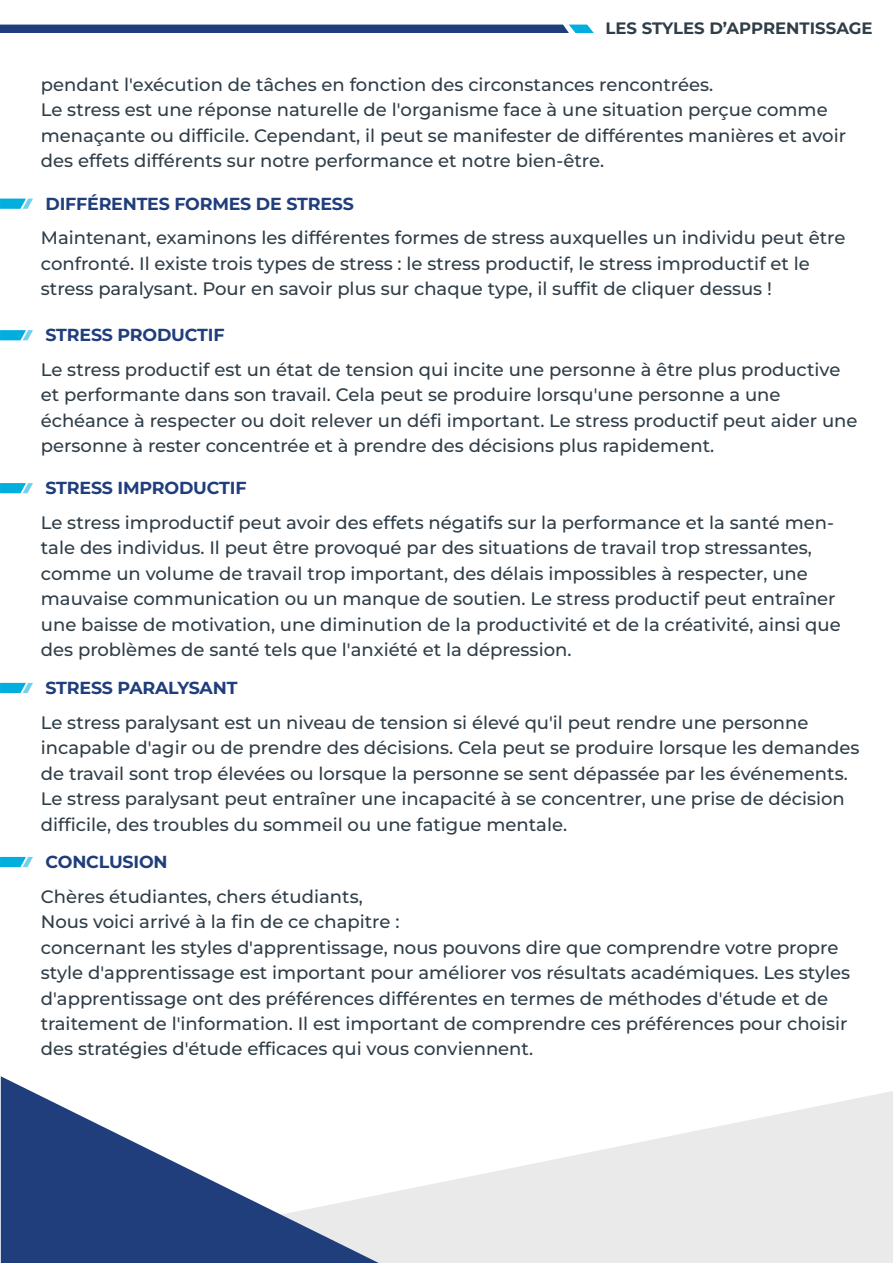
<style>
.page{position:relative;width:893px;height:1263px;background:#fff}
.page>*{position:absolute;margin:0;border:0;box-sizing:border-box;transform-origin:0 0}
.t1{font:500 18px/25.5px "Montserrat";color:#303e48}
.t2{font:700 17.4px "Montserrat";letter-spacing:-.01em;color:#203d7c}
.t3{font:700 16.5px "Montserrat";color:#303e48}
</style>
<div class="page">
<div style="left:0;top:25px;width:594px;height:8px;background:#203d7c"></div>
<svg style="left:0;top:199px;width:33px;height:10px"></svg>
<svg style="left:379px;top:1091px;width:514px;height:172px;fill:#eaeaea"></svg>
<svg style="left:1px;top:1076px;width:378px;height:187px"></svg>
<svg style="left:0;top:330px;width:33px;height:10px"></svg>
<svg style="left:0;top:483px;width:33px;height:10px"></svg>
<svg style="left:0;top:683px;width:33px;height:10px"></svg>
<svg style="left:0;top:857px;width:33px;height:10px"></svg>
<p class="t3" style="left:605px;top:17px;width:269px">LES STYLES D’APPRENTISSAGE</p>
<p class="t1" style="left:41px;top:71px;width:807px">pendant l'exécution de tâches en fonction des circonstances rencontrées.<br>Le stress est une réponse naturelle de l'organisme face à une situation perçue comme menaçante ou difficile. Cependant, il peut se manifester de différentes manières et avoir des effets différents sur notre performance et notre bien-être.</p>
<p class="t2" style="left:46px;top:192px;width:310px">DIFFÉRENTES FORMES DE STRESS</p>
<p class="t1" style="left:41px;top:225px;width:806px">Maintenant, examinons les différentes formes de stress auxquelles un individu peut être confronté. Il existe trois types de stress : le stress productif, le stress improductif et le stress paralysant. Pour en savoir plus sur chaque type, il suffit de cliquer dessus !</p>
<p class="t2" style="left:46px;top:323px;width:180px">STRESS PRODUCTIF</p>
<p class="t1" style="left:41px;top:356px;width:818px">Le stress productif est un état de tension qui incite une personne à être plus productive et performante dans son travail. Cela peut se produire lorsqu'une personne a une échéance à respecter ou doit relever un défi important. Le stress productif peut aider une personne à rester concentrée et à prendre des décisions plus rapidement.</p>
<p class="t2" style="left:46px;top:476px;width:202px">STRESS IMPRODUCTIF</p>
<p class="t1" style="left:41px;top:509px;width:801px">Le stress improductif peut avoir des effets négatifs sur la performance et la santé men&shy;tale des individus. Il peut être provoqué par des situations de travail trop stressantes, comme un volume de travail trop important, des délais impossibles à respecter, une mauvaise communication ou un manque de soutien. Le stress productif peut entraîner une baisse de motivation, une diminution de la productivité et de la créativité, ainsi que des problèmes de santé tels que l'anxiété et la dépression.</p>
<p class="t2" style="left:46px;top:676px;width:193px">STRESS PARALYSANT</p>
<p class="t1" style="left:41px;top:709px;width:820px">Le stress paralysant est un niveau de tension si élevé qu'il peut rendre une personne incapable d'agir ou de prendre des décisions. Cela peut se produire lorsque les demandes de travail sont trop élevées ou lorsque la personne se sent dépassée par les événements.<br>Le stress paralysant peut entraîner une incapacité à se concentrer, une prise de décision difficile, des troubles du sommeil ou une fatigue mentale.</p>
<p class="t2" style="left:46px;top:850px;width:124px">CONCLUSION</p>
<p class="t1" style="left:41px;top:883px;width:811px">Chères étudiantes, chers étudiants,<br>Nous voici arrivé à la fin de ce chapitre :<br>concernant les styles d'apprentissage, nous pouvons dire que comprendre votre propre style d'apprentissage est important pour améliorer vos résultats académiques. Les styles d'apprentissage ont des préférences différentes en termes de méthodes d'étude et de traitement de l'information. Il est important de comprendre ces préférences pour choisir des stratégies d'étude efficaces qui vous conviennent.</p>
</div>
